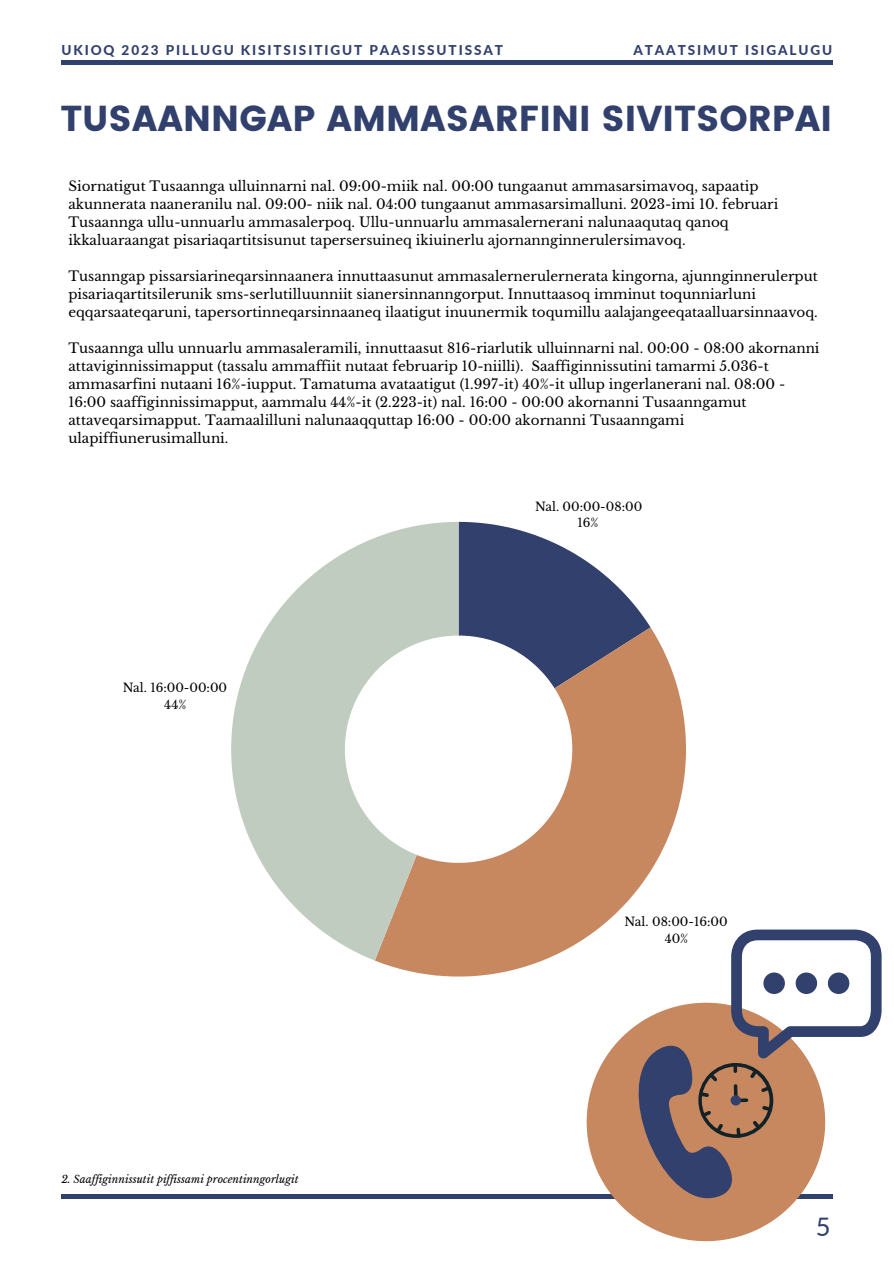
<style>
.page{position:relative;width:894px;height:1264px;background:#fff}
.page>*{position:absolute;margin:0;border:0;box-sizing:border-box;transform-origin:0 0}
.t1{font:36px "Poppins";color:#31406d}
.t2{font:25.5px "Lato";color:#31406d}
.t3{font:13.5px/18px "Libre Baskerville";color:#000}
.t4{font:800 13.5px "Lato";letter-spacing:.14em;color:#31406d}
.t5{font:12px/16.2px "Libre Baskerville";color:#000;text-align:center}
.t6{font:italic 10.5px "Libre Baskerville";color:#000}
</style>
<div class="page">
<hr style="left:61px;top:1194px;width:771px;height:4px;background:#31406d">
<div style="left:61px;top:60px;width:771px;height:5px;background:#31406d"></div>
<svg style="left:586px;top:1027px;width:239px;height:214px;fill:#c7875f"></svg>
<svg style="left:634px;top:929px;width:247px;height:269px"></svg>
<svg style="left:458px;top:522px;width:192px;height:105px"></svg>
<svg style="left:375px;top:627px;width:310px;height:349px;fill:#c7875f"></svg>
<svg style="left:231px;top:522px;width:227px;height:438px;fill:#bfccbf"></svg>
<h3 class="t4" style="left:61px;top:42px;width:443px">UKIOQ 2023 PILLUGU KISITSISITIGUT PAASISSUTISSAT</h3>
<h3 class="t4" style="left:633px;top:42px;width:200px">ATAATSIMUT ISIGALUGU</h3>
<h1 class="t1" style="left:60px;top:97px;width:773px">TUSAANNGAP AMMASARFINI SIVITSORPAI</h1>
<h2 class="t3" style="left:68px;top:178px;width:711px">Siornatigut Tusaannga ulluinnarni nal. 09:00-miik nal. 00:00 tungaanut ammasarsimavoq, sapaatip akunnerata naaneranilu nal. 09:00- niik nal. 04:00 tungaanut ammasarsimalluni. 2023-imi 10. februari Tusaannga ullu-unnuarlu ammasalerpoq. Ullu-unnuarlu ammasalernerani nalunaaqutaq qanoq ikkaluaraangat pisariaqartitsisunut tapersersuineq ikiuinerlu ajornannginnerulersimavoq.</h2>
<h2 class="t3" style="left:68px;top:268px;width:750px">Tusanngap pissarsiarineqarsinnaanera innuttaasunut ammasalernerulernerata kingorna, ajunnginnerulerput pisariaqartitsilerunik sms-serlutilluunniit sianersinnanngorput. Innuttaasoq imminut toqunniarluni eqqarsaateqaruni, tapersortinneqarsinnaaneq ilaatigut inuunermik toqumillu aalajangeeqataalluarsinnaavoq.</h2>
<p class="t3" style="left:68px;top:340px;width:752px">Tusaannga ullu unnuarlu ammasaleramili, innuttaasut 816-riarlutik ulluinnarni nal. 00:00 - 08:00 akornanni attaviginnissimapput (tassalu ammaffiit nutaat februarip 10-niilli). Saaffiginnissutini tamarmi 5.036-t ammasarfini nutaani 16%-iupput. Tamatuma avataatigut (1.997-it) 40%-it ullup ingerlanerani nal. 08:00 - 16:00 saaffiginnissimapput, aammalu 44%-it (2.223-it) nal. 16:00 - 00:00 akornanni Tusaanngamut attaveqarsimapput. Taamaalilluni nalunaaqquttap 16:00 - 00:00 akornanni Tusaanngami ulapiffiunerusimalluni.</p>
<p class="t5" style="left:123px;top:680px;width:106px">Nal. 16:00-00:00<br>44%</p>
<p class="t6" style="left:61px;top:1172px;width:239px">2. Saaf iginnissutit pif issami procentinngorlugit</p>
<p class="t5" style="left:535px;top:498px;width:109px">Nal. 00:00-08:00<br>16%</p>
<p class="t5" style="left:624px;top:914px;width:105px">Nal. 08:00-16:00<br>40%</p>
<h3 class="t2" style="left:815px;top:1210px;width:16px">5</h3>
</div>
